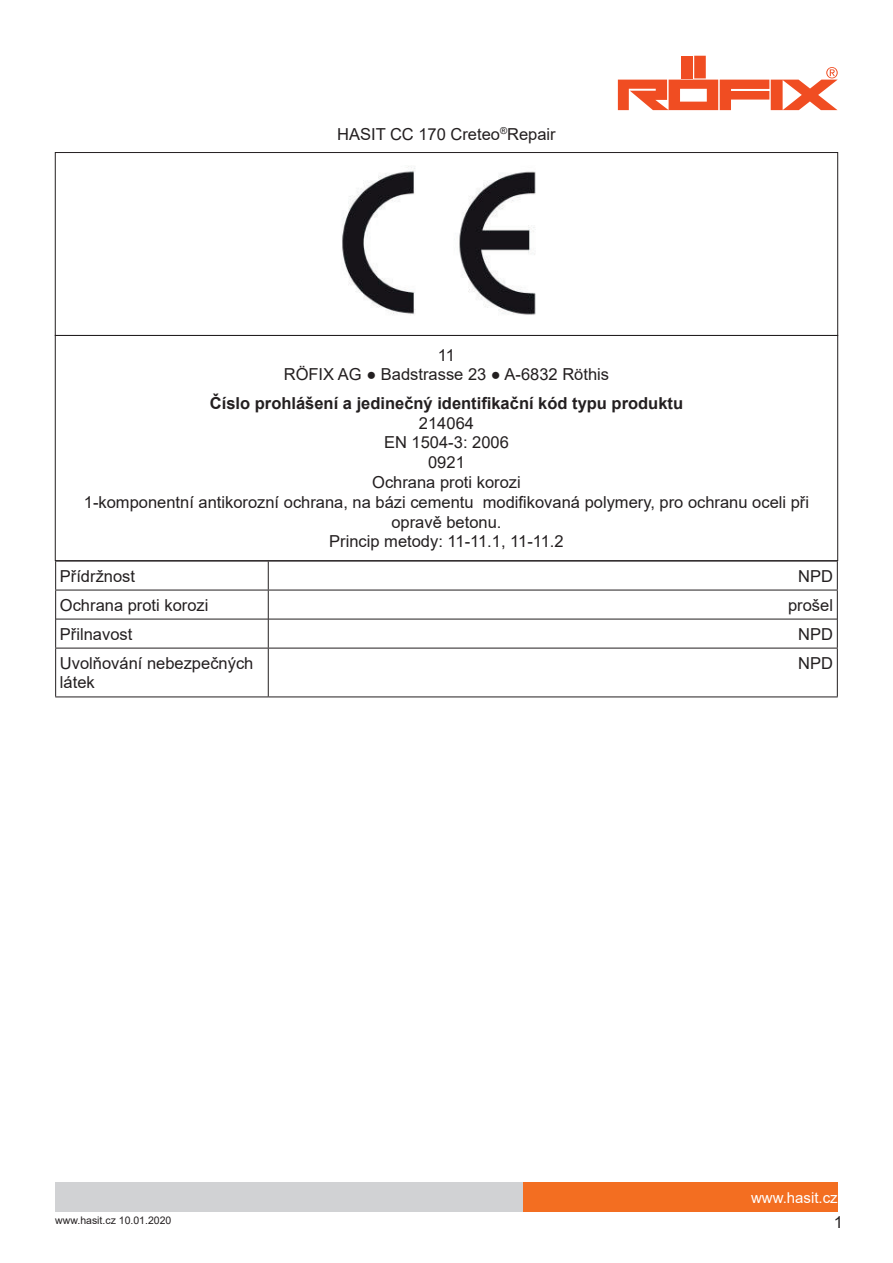
<style>
.page{position:relative;width:893px;height:1263px;background:#fff}
.page>*{position:absolute;margin:0;border:0;box-sizing:border-box;transform-origin:0 0}
.t1{font:16.5px/19.8px "Arial";color:#231f20;text-align:center}
.t2{font:700 16.5px "Arial";color:#231f20}
.t3{font:15px "Arial";color:#fff}
.t4{font:10.5px "Arial";color:#231f20}
</style>
<div class="page">
<div style="left:523px;top:1182px;width:315px;height:30px;background:#f36e21"></div>
<div style="left:55px;top:1182px;width:468px;height:30px;background:#d1d2d4"></div>
<div style="left:694px;top:56px;width:12px;height:22px;background:#f04d22"></div>
<div style="left:681px;top:56px;width:12px;height:22px;background:#f04d22"></div>
<svg style="left:618px;top:67px;width:220px;height:43px"></svg>
<img style="left:342px;top:166px;width:194px;height:149px">
<div style="left:55px;top:152px;width:783px;height:184px;border:1px solid #231f20"></div>
<div style="left:55px;top:335px;width:783px;height:226px;border:1px solid #231f20"></div>
<hr style="left:55px;top:561px;width:213px;height:1px;background:#231f20">
<hr style="left:268px;top:561px;width:570px;height:1px;background:#231f20">
<hr style="left:55px;top:590px;width:213px;height:1px;background:#231f20">
<hr style="left:268px;top:590px;width:570px;height:1px;background:#231f20">
<svg style="left:55px;top:561px;width:1px;height:87px"></svg>
<svg style="left:268px;top:561px;width:1px;height:87px"></svg>
<svg style="left:837px;top:561px;width:1px;height:87px"></svg>
<hr style="left:55px;top:648px;width:213px;height:1px;background:#231f20">
<hr style="left:55px;top:648px;width:1px;height:48px;background:#231f20">
<hr style="left:268px;top:648px;width:570px;height:1px;background:#231f20">
<hr style="left:268px;top:648px;width:1px;height:48px;background:#231f20">
<hr style="left:837px;top:648px;width:1px;height:48px;background:#231f20">
<hr style="left:55px;top:696px;width:213px;height:1px;background:#231f20">
<hr style="left:268px;top:696px;width:570px;height:1px;background:#231f20">
<hr style="left:56px;top:619px;width:212px;height:1px;background:#231f20">
<hr style="left:268px;top:619px;width:569px;height:1px;background:#231f20">
<p class="t1" style="left:337px;top:124px;width:220px">HASIT CC 170 Creteo<sup>®</sup>Repair</p>
<p class="t1" style="left:284px;top:345px;width:327px">11<br>RÖFIX AG ● Badstrasse 23 ● A-6832 Röthis</p>
<p class="t2" style="left:210px;top:391px;width:475px">Číslo prohlášení a jedinečný identifikační kód typu produktu</p>
<p class="t1" style="left:84px;top:413px;width:727px">214064<br>EN 1504-3: 2006<br>0921<br>Ochrana proti korozi<br>1-komponentní antikorozní ochrana, na bázi cementu modifikovaná polymery, pro ochranu oceli při opravě betonu.<br>Princip metody: 11-11.1, 11-11.2</p>
<p class="t1" style="left:60px;top:566px;width:77px">Přídržnost</p>
<p class="t1" style="left:798px;top:566px;width:36px">NPD</p>
<p class="t1" style="left:60px;top:595px;width:150px">Ochrana proti korozi</p>
<p class="t1" style="left:788px;top:595px;width:46px">prošel</p>
<p class="t1" style="left:60px;top:624px;width:74px">Přilnavost</p>
<p class="t1" style="left:798px;top:624px;width:36px">NPD</p>
<p class="t1" style="left:60px;top:653px;width:195px;text-align:left">Uvolňování nebezpečných látek</p>
<p class="t1" style="left:798px;top:653px;width:36px">NPD</p>
<p class="t4" style="left:55px;top:1213px;width:118px">www.hasit.cz 10.01.2020</p>
<p class="t3" style="left:751px;top:1187px;width:88px">www.hasit.cz</p>
<p class="t1" style="left:834px;top:1212px;width:11px">1</p>
</div>
